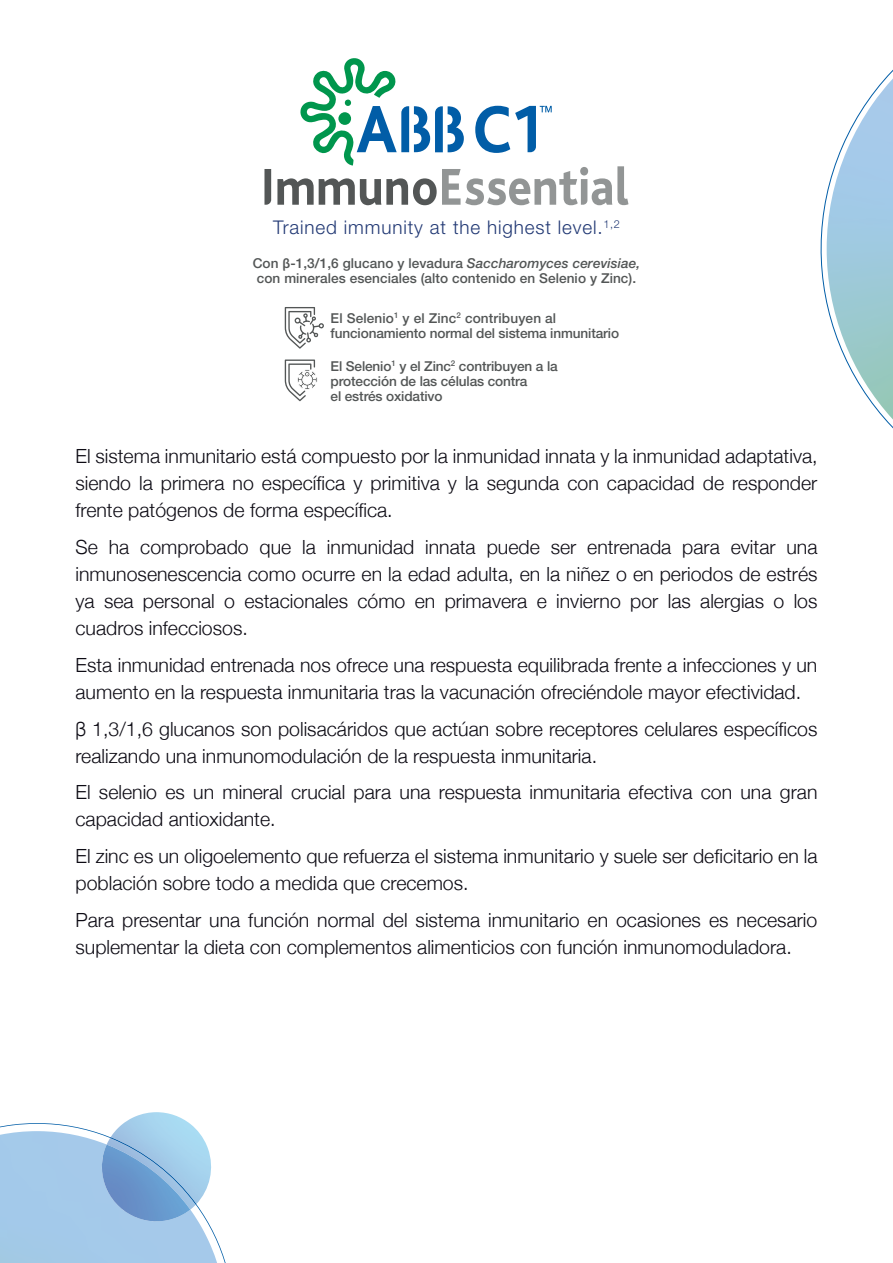
<style>
.page{position:relative;width:893px;height:1263px;background:#fff}
.page>*{position:absolute;margin:0;border:0;box-sizing:border-box;transform-origin:0 0}
.t1{font:300 19.5px/27px "Helvetica Neue";color:#0d0b14}
.t2{font:300 18.9px "Helvetica Neue LT Std";letter-spacing:.045em;color:#233a75}
.t3{font:500 13.65px/15.5px "Helvetica Neue LT Std";letter-spacing:-.01em;color:#535656}
.s1{font-family:"Myriad Pro";font-weight:600}
.s2{font-style:italic}
</style>
<div class="page">
<svg style="left:285px;top:307px;width:39px;height:42px"></svg>
<svg style="left:285px;top:359px;width:32px;height:42px"></svg>
<svg style="left:820px;top:69px;width:73px;height:360px"></svg>
<svg style="left:0;top:1123px;width:226px;height:140px;background:#b1d1ec"></svg>
<img style="left:111px;top:1112px;width:104px;height:92px">
<img style="left:101px;top:1144px;width:89px;height:78px">
<img style="left:110px;top:1137px;width:86px;height:68px">
<svg style="left:264px;top:169px;width:7px;height:36px"></svg>
<svg style="left:277px;top:58px;width:351px;height:147px"></svg>
<div style="left:338px;top:112px;width:13px;height:13px;background:#00964d;border-radius:50%"></div>
<div style="left:345px;top:99px;width:6px;height:7px;background:#00964d;border-radius:50%"></div>
<p class="t2" style="left:273px;top:216px;width:348px">Trained immunity at the highest level.<sup>1,2</sup></p>
<p class="t3" style="left:253px;top:255px;width:389px;text-align:center">Con <span class="s1">β</span>-1,3/1,6 glucano y levadura <span class="s2">Saccharomyces cerevisiae, </span>con minerales esenciales (alto contenido en Selenio y Zinc).</p>
<p class="t3" style="left:331px;top:310px;width:290px">El Selenio<sup>1</sup> y el Zinc<sup>2</sup> contribuyen al funcionamiento normal del sistema inmunitario</p>
<p class="t3" style="left:331px;top:358px;width:229px">El Selenio<sup>1</sup> y el Zinc<sup>2</sup> contribuyen a la protección de las células contra<br>el estrés oxidativo</p>
<p class="t1" style="left:76px;top:441px;width:744px;text-align:justify">El sistema inmunitario está compuesto por la inmunidad innata y la inmunidad adaptativa, siendo la primera no específica y primitiva y la segunda con capacidad de responder frente patógenos de forma específica.</p>
<p class="t1" style="left:76px;top:532px;width:743px;text-align:justify">Se ha comprobado que la inmunidad innata puede ser entrenada para evitar una inmunosenescencia como ocurre en la edad adulta, en la niñez o en periodos de estrés ya sea personal o estacionales cómo en primavera e invierno por las alergias o los cuadros infecciosos.</p>
<p class="t1" style="left:76px;top:650px;width:743px">Esta inmunidad entrenada nos ofrece una respuesta equilibrada frente a infecciones y un aumento en la respuesta inmunitaria tras la vacunación ofreciéndole mayor efectividad.</p>
<p class="t1" style="left:76px;top:714px;width:743px">β 1,3/1,6 glucanos son polisacáridos que actúan sobre receptores celulares específicos realizando una inmunomodulación de la respuesta inmunitaria.</p>
<p class="t1" style="left:76px;top:777px;width:743px">El selenio es un mineral crucial para una respuesta inmunitaria efectiva con una gran capacidad antioxidante.</p>
<p class="t1" style="left:76px;top:841px;width:743px">El zinc es un oligoelemento que refuerza el sistema inmunitario y suele ser deficitario en la población sobre todo a medida que crecemos.</p>
<p class="t1" style="left:76px;top:905px;width:743px">Para presentar una función normal del sistema inmunitario en ocasiones es necesario suplementar la dieta con complementos alimenticios con función inmunomoduladora.</p>
</div>
